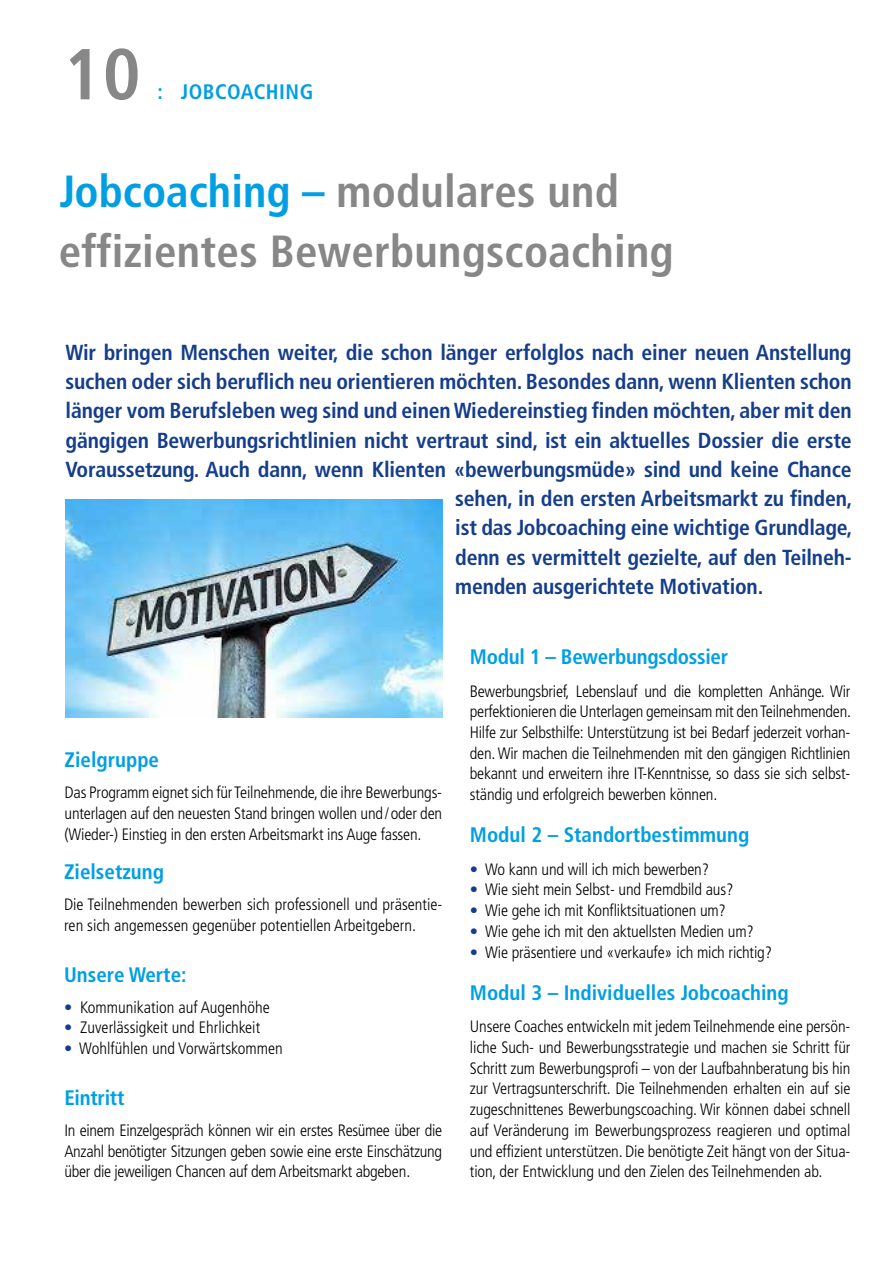
<style>
.page{position:relative;width:893px;height:1263px;background:#fff}
.page>*{position:absolute;margin:0;border:0;box-sizing:border-box;transform-origin:0 0}
.t1{font:700 condensed 72px "Frutiger";color:#878787}
.t2{font:700 condensed 45px/60px "Frutiger";letter-spacing:.005em;color:#878787}
.t3{font:700 condensed 21.75px "Frutiger";letter-spacing:-.01em;color:#153d8a}
.t4{font:700 condensed 21px "Frutiger";color:#009fe3}
.t5{font:700 condensed 21px "Frutiger";letter-spacing:.025em;color:#009fe3}
.t6{font:300 condensed 16.5px/20.7px "Frutiger";letter-spacing:-.01em;color:#000;text-align:justify}
.s1{color:#009fe3}
.s2{color:#153d8a}
</style>
<div class="page">
<img style="left:66px;top:499px;width:377px;height:218px">
<h1 class="t1" style="left:64px;top:32px;width:78px">10</h1>
<p class="t5" style="left:158px;top:80px;width:157px">: JOBCOACHING</p>
<h2 class="t2" style="left:59px;top:161px;width:617px"><span class="s1">Jobcoaching –</span> modulares und effizientes Bewerbungscoaching</h2>
<h3 class="t3" style="left:66px;top:339px;width:787px">Wir bringen Menschen weiter, die schon länger erfolglos nach einer neuen Anstellung</h3>
<h3 class="t3" style="left:66px;top:368px;width:787px">suchen oder sich beruflich neu orientieren möchten. Besondes dann, wenn Klienten schon</h3>
<h3 class="t3" style="left:66px;top:398px;width:788px">länger vom Berufsleben weg sind und einen Wiedereinstieg finden möchten, aber mit den</h3>
<h3 class="t3" style="left:66px;top:427px;width:788px">gängigen Bewerbungsrichtlinien nicht vertraut sind, ist ein aktuelles Dossier die erste</h3>
<h3 class="t3" style="left:66px;top:456px;width:787px">Voraussetzung. Auch dann, wenn Klienten «bewerbungsmüde» sind und keine Chance</h3>
<h3 class="t3" style="left:455px;top:486px;width:399px">sehen, in den ersten Arbeitsmarkt zu finden,</h3>
<h3 class="t3" style="left:455px;top:515px;width:399px">ist das Jobcoaching eine wichtige Grundlage,</h3>
<h3 class="t3" style="left:455px;top:544px;width:398px">denn es vermittelt gezielte, auf den Teilneh-</h3>
<h3 class="t3" style="left:455px;top:573px;width:309px">menden ausgerichtete Motivation.</h3>
<p class="t4" style="left:65px;top:747px;width:96px">Zielgruppe</p>
<p class="t6" style="left:65px;top:782px;width:379px">Das Programm eignet sich für Teilnehmende, die ihre Bewerbungs&shy;unterlagen auf den neuesten Stand bringen wollen und/oder den (Wieder-) Einstieg in den ersten Arbeitsmarkt ins Auge fassen.</p>
<p class="t4" style="left:64px;top:859px;width:101px">Zielsetzung</p>
<p class="t6" style="left:64px;top:894px;width:380px">Die Teilnehmenden bewerben sich professionell und präsentie&shy;ren sich angemessen gegenüber potentiellen Arbeitgebern.</p>
<p class="t4" style="left:64px;top:962px;width:124px">Unsere Werte:</p>
<p class="t6" style="left:64px;top:997px;width:207px"><span class="s2">•</span> Kommunikation auf Augenhöhe</p>
<p class="t6" style="left:64px;top:1018px;width:198px"><span class="s2">•</span> Zuverlässigkeit und Ehrlichkeit</p>
<p class="t6" style="left:64px;top:1038px;width:220px"><span class="s2">•</span> Wohlfühlen und Vorwärtskommen</p>
<p class="t4" style="left:64px;top:1085px;width:61px">Eintritt</p>
<p class="t6" style="left:64px;top:1120px;width:379px">In einem Einzelgespräch können wir ein erstes Resümee über die Anzahl benötigter Sitzungen geben sowie eine erste Einschätzung über die jeweiligen Chancen auf dem Arbeitsmarkt abgeben.</p>
<p class="t4" style="left:470px;top:644px;width:260px">Modul 1 – Bewerbungsdossier</p>
<p class="t6" style="left:470px;top:681px;width:383px">Bewerbungsbrief, Lebenslauf und die kompletten Anhänge. Wir perfektionieren die Unterlagen gemeinsam mit den Teilnehmenden.<br>Hilfe zur Selbsthilfe: Unterstützung ist bei Bedarf jederzeit vorhan&shy;den. Wir machen die Teilnehmenden mit den gängigen Richtlinien bekannt und erweitern ihre IT-Kenntnisse, so dass sie sich selbst&shy;ständig und erfolgreich bewerben können.</p>
<p class="t4" style="left:470px;top:822px;width:281px">Modul 2 – Standortbestimmung</p>
<p class="t6" style="left:470px;top:859px;width:241px"><span class="s2">•</span> Wo kann und will ich mich bewerben?</p>
<p class="t6" style="left:470px;top:880px;width:265px"><span class="s2">•</span> Wie sieht mein Selbst- und Fremdbild aus?</p>
<p class="t6" style="left:470px;top:900px;width:258px"><span class="s2">•</span> Wie gehe ich mit Konfliktsituationen um?</p>
<p class="t6" style="left:470px;top:921px;width:285px"><span class="s2">•</span> Wie gehe ich mit den aktuellsten Medien um?</p>
<p class="t6" style="left:470px;top:942px;width:304px"><span class="s2">•</span> Wie präsentiere und «verkaufe» ich mich richtig?</p>
<p class="t4" style="left:470px;top:980px;width:320px">Modul 3 – Individuelles Jobcoaching</p>
<p class="t6" style="left:470px;top:1016px;width:382px">Unsere Coaches entwickeln mit jedem Teilnehmende eine persön&shy;liche Such- und Bewerbungsstrategie und machen sie Schritt für Schritt zum Bewerbungsprofi – von der Laufbahnberatung bis hin zur Vertragsunterschrift. Die Teilnehmenden erhalten ein auf sie zugeschnittenes Bewerbungscoaching. Wir können dabei schnell auf Veränderung im Bewerbungsprozess reagieren und optimal und effizient unterstützen. Die benötigte Zeit hängt von der Situa&shy;tion, der Entwicklung und den Zielen des Teilnehmenden ab.</p>
</div>
